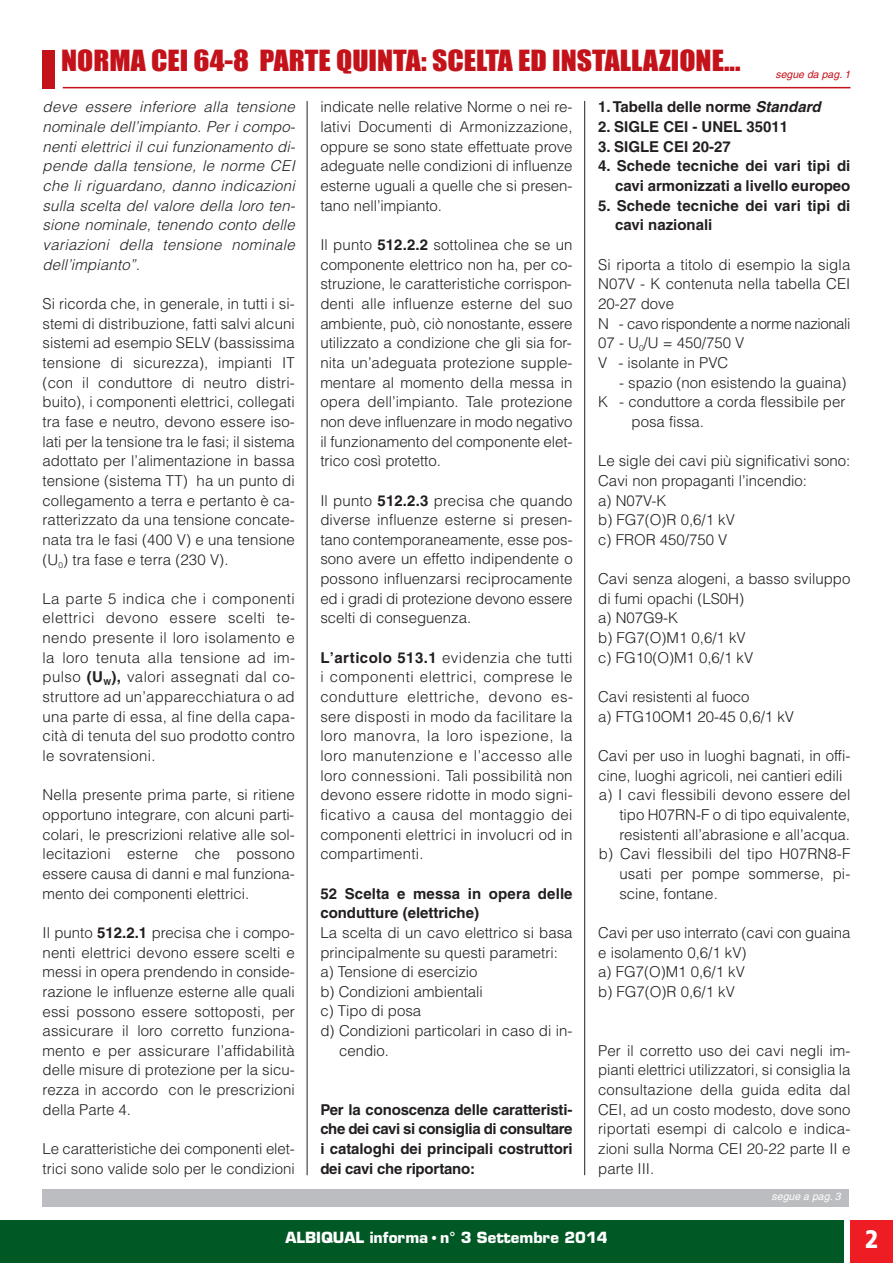
<style>
.page{position:relative;width:893px;height:1263px;background:#fff}
.page>*{position:absolute;margin:0;border:0;box-sizing:border-box;transform-origin:0 0}
.t1{font:27px "Impact";color:#c4121a;scale:1.1 1}
.t2{font:900 25.35px "Frutiger";color:#fff;scale:.87 1}
.t3{font:300 15px/19.6px "Helvetica";color:#231f20;text-align:justify}
.t4{font:700 15px/19.6px "Helvetica";color:#231f20}
.t5{font:italic 300 15px/19.6px "Helvetica";color:#231f20;text-align:justify}
.t6{font:700 15px "Eurostile";color:#fff}
.t7{font:italic 10.5px "Helvetica";color:#c4121a}
.t8{font:italic 10.5px "Helvetica";color:#fff}
.s1{font-weight:700}
.s2{font-style:italic}
.s3{font-weight:400}
</style>
<div class="page">
<div style="left:43px;top:50px;width:12px;height:38px;background:#c4121a"></div>
<hr style="left:63px;top:87px;width:787px;height:1px;background:#c4121a">
<hr style="left:584px;top:101px;width:1px;height:1074px;background:#231f20">
<div style="left:0;top:1220px;width:843px;height:43px;background:#005824"></div>
<div style="left:850px;top:1220px;width:43px;height:43px;background:#ee1d23"></div>
<div style="left:43px;top:1190px;width:806px;height:17px;background:#bcbdc0"></div>
<hr style="left:307px;top:101px;width:1px;height:1074px;background:#231f20">
<h1 class="t1" style="left:61px;top:50px;width:619px">NORMA CEI 64-8 PARTE QUINTA: SCELTA ED INSTALLAZIONE...</h1>
<p class="t7" style="left:775px;top:70px;width:78px">segue da pag.1</p>
<p class="t5" style="left:43px;top:99px;width:257px">deve essere inferiore alla tensione nominale dell’impianto. Per i compo&shy;nenti elettrici il cui funzionamento di&shy;pende dalla tensione, le norme CEI che li riguardano, danno indicazioni sulla scelta del valore della loro ten&shy;sione nominale, tenendo conto delle variazioni della tensione nominale dell’impianto”.</p>
<p class="t3" style="left:43px;top:295px;width:254px">Si ricorda che, in generale, in tutti i si&shy;stemi di distribuzione, fatti salvi alcuni sistemi ad esempio SELV (bassissima tensione di sicurezza), impianti IT (con il conduttore di neutro distri&shy;buito), i componenti elettrici, collegati tra fase e neutro, devono essere iso&shy;lati per la tensione tra le fasi; il sistema adottato per l’alimentazione in bassa tensione (sistema TT) ha un punto di collegamento a terra e pertanto è ca&shy;ratterizzato da una tensione concate&shy;nata tra le fasi (400 V) e una tensione (U<sub>0</sub>) tra fase e terra (230 V).</p>
<p class="t3" style="left:43px;top:590px;width:254px">La parte 5 indica che i componenti elettrici devono essere scelti te&shy;nendo presente il loro isolamento e la loro tenuta alla tensione ad im&shy;pulso <span class="s1">(U</span><sub>W</sub><span class="s1">),</span> valori assegnati dal co&shy;struttore ad un’apparecchiatura o ad una parte di essa, al fine della capa&shy;cità di tenuta del suo prodotto contro le sovratensioni.</p>
<p class="t3" style="left:43px;top:787px;width:254px">Nella presente prima parte, si ritiene opportuno integrare, con alcuni parti&shy;colari, le prescrizioni relative alle sol&shy;lecitazioni esterne che possono essere causa di danni e mal funziona&shy;mento dei componenti elettrici.</p>
<p class="t3" style="left:43px;top:924px;width:254px">Il punto <span class="s1">512.2.1</span> precisa che i compo&shy;nenti elettrici devono essere scelti e messi in opera prendendo in conside&shy;razione le influenze esterne alle quali essi possono essere sottoposti, per assicurare il loro corretto funziona&shy;mento e per assicurare l’affidabilità delle misure di protezione per la sicu&shy;rezza in accordo con le prescrizioni della Parte 4.</p>
<p class="t3" style="left:43px;top:1140px;width:254px">Le caratteristiche dei componenti elet&shy;trici sono valide solo per le condizioni</p>
<p class="t3" style="left:320px;top:99px;width:254px">indicate nelle relative Norme o nei re&shy;lativi Documenti di Armonizzazione, oppure se sono state effettuate prove adeguate nelle condizioni di influenze esterne uguali a quelle che si presen&shy;tano nell’impianto.</p>
<p class="t3" style="left:320px;top:236px;width:254px">Il punto <span class="s1">512.2.2</span> sottolinea che se un componente elettrico non ha, per co&shy;struzione, le caratteristiche corrispon&shy;denti alle influenze esterne del suo ambiente, può, ciò nonostante, essere utilizzato a condizione che gli sia for&shy;nita un’adeguata protezione supple&shy;mentare al momento della messa in opera dell’impianto. Tale protezione non deve influenzare in modo negativo il funzionamento del componente elet&shy;trico così protetto.</p>
<p class="t3" style="left:320px;top:492px;width:254px">Il punto <span class="s1">512.2.3</span> precisa che quando diverse influenze esterne si presen&shy;tano contemporaneamente, esse pos&shy;sono avere un effetto indipendente o possono influenzarsi reciprocamente ed i gradi di protezione devono essere scelti di conseguenza.</p>
<p class="t3" style="left:320px;top:649px;width:254px"><span class="s1">L’articolo 513.1</span> evidenzia che tutti i componenti elettrici, comprese le condutture elettriche, devono es&shy;sere disposti in modo da facilitare la loro manovra, la loro ispezione, la loro manutenzione e l’accesso alle loro connessioni. Tali possibilità non devono essere ridotte in modo signi&shy;ficativo a causa del montaggio dei componenti elettrici in involucri od in compartimenti.</p>
<p class="t4" style="left:320px;top:885px;width:254px">52 Scelta e messa in opera delle condutture (elettriche)</p>
<p class="t3" style="left:320px;top:924px;width:254px">La scelta di un cavo elettrico si basa</p>
<p class="t3" style="left:320px;top:944px;width:239px">principalmente su questi parametri:</p>
<p class="t3" style="left:320px;top:963px;width:159px">a) Tensione di esercizio</p>
<p class="t3" style="left:320px;top:983px;width:164px">b) Condizioni ambientali</p>
<p class="t3" style="left:320px;top:1003px;width:102px">c) Tipo di posa</p>
<p class="t3" style="left:320px;top:1022px;width:254px">d) Condizioni particolari in caso di in-</p>
<p class="t3" style="left:339px;top:1042px;width:52px">cendio.</p>
<p class="t4" style="left:320px;top:1101px;width:254px;text-align:justify">Per la conoscenza delle caratteristi&shy;che dei cavi si consiglia di consultare i cataloghi dei principali costruttori dei cavi che riportano:</p>
<p class="t4" style="left:598px;top:99px;width:227px">1. Tabella delle norme <span class="s2">Standard</span></p>
<p class="t4" style="left:598px;top:119px;width:192px">2. SIGLE CEI - UNEL 35011</p>
<p class="t4" style="left:598px;top:138px;width:134px">3. SIGLE CEI 20-27</p>
<p class="t4" style="left:598px;top:158px;width:254px;text-align:right">4. Schede tecniche dei vari tipi di cavi armonizzati a livello europeo</p>
<p class="t4" style="left:615px;top:197px;width:237px;text-indent:-17px">5. Schede tecniche dei vari tipi di cavi nazionali</p>
<p class="t3" style="left:598px;top:256px;width:254px;text-align:left">Si riporta a titolo di esempio la sigla<br>N07V - K contenuta nella tabella CEI<br>20-27 dove<br>N - cavo rispondente a norme nazionali<br>07 - U<sub>0</sub>/U = 450/750 V<br>V - isolante in PVC</p>
<p class="t3" style="left:619px;top:374px;width:229px">- spazio (non esistendo la guaina)</p>
<p class="t3" style="left:598px;top:394px;width:249px">K - conduttore a corda flessibile per</p>
<p class="t3" style="left:631px;top:413px;width:74px">posa fissa.</p>
<p class="t3" style="left:598px;top:453px;width:254px;text-align:left">Le sigle dei cavi più significativi sono:<br>Cavi non propaganti l’incendio:<br>a) N07V-K<br>b) FG7(O)R 0,6/1 kV<br>c) FROR 450/750 V</p>
<p class="t3" style="left:598px;top:570px;width:254px;text-align:left">Cavi senza alogeni, a basso sviluppo di fumi opachi (LS0H)<br>a) N07G9-K<br>b) FG7(O)M1 0,6/1 kV<br>c) FG10(O)M1 0,6/1 kV</p>
<p class="t3" style="left:598px;top:688px;width:197px">Cavi resistenti al fuoco<br>a) FTG10OM1 20-45 0,6/1 kV</p>
<p class="t3" style="left:598px;top:747px;width:254px">Cavi per uso in luoghi bagnati, in offi-</p>
<p class="t3" style="left:598px;top:767px;width:246px">cine, luoghi agricoli, nei cantieri edili</p>
<p class="t3" style="left:599px;top:787px;width:253px">a) I cavi flessibili devono essere del</p>
<p class="t3" style="left:619px;top:806px;width:233px">tipo H07RN-F o di tipo equivalente,</p>
<p class="t3" style="left:619px;top:826px;width:232px">resistenti all’abrasione e all’acqua.</p>
<p class="t3" style="left:599px;top:846px;width:253px">b) Cavi flessibili del tipo H07RN8-F</p>
<p class="t3" style="left:619px;top:865px;width:233px">usati per pompe sommerse, pi-</p>
<p class="t3" style="left:619px;top:885px;width:100px">scine, fontane.</p>
<p class="t3" style="left:598px;top:924px;width:254px;text-align:left">Cavi per uso interrato (cavi con guaina e isolamento 0,6/1 kV)<br>a) FG7(O)M1 0,6/1 kV<br>b) FG7(O)R 0,6/1 kV</p>
<p class="t3" style="left:598px;top:1042px;width:254px">Per il corretto uso dei cavi negli im&shy;pianti elettrici utilizzatori, si consiglia la consultazione della guida edita dal CEI, ad un costo modesto, dove sono riportati esempi di calcolo e indica&shy;zioni sulla Norma CEI 20-22 parte II e parte III.</p>
<p class="t8" style="left:772px;top:1193px;width:73px">segue a pag.3</p>
<p class="t6" style="left:285px;top:1231px;width:324px">ALBIQUAL informa <span class="s3">•</span> n° 3 Settembre 2014</p>
<h2 class="t2" style="left:865px;top:1228px;width:17px">2</h2>
</div>
